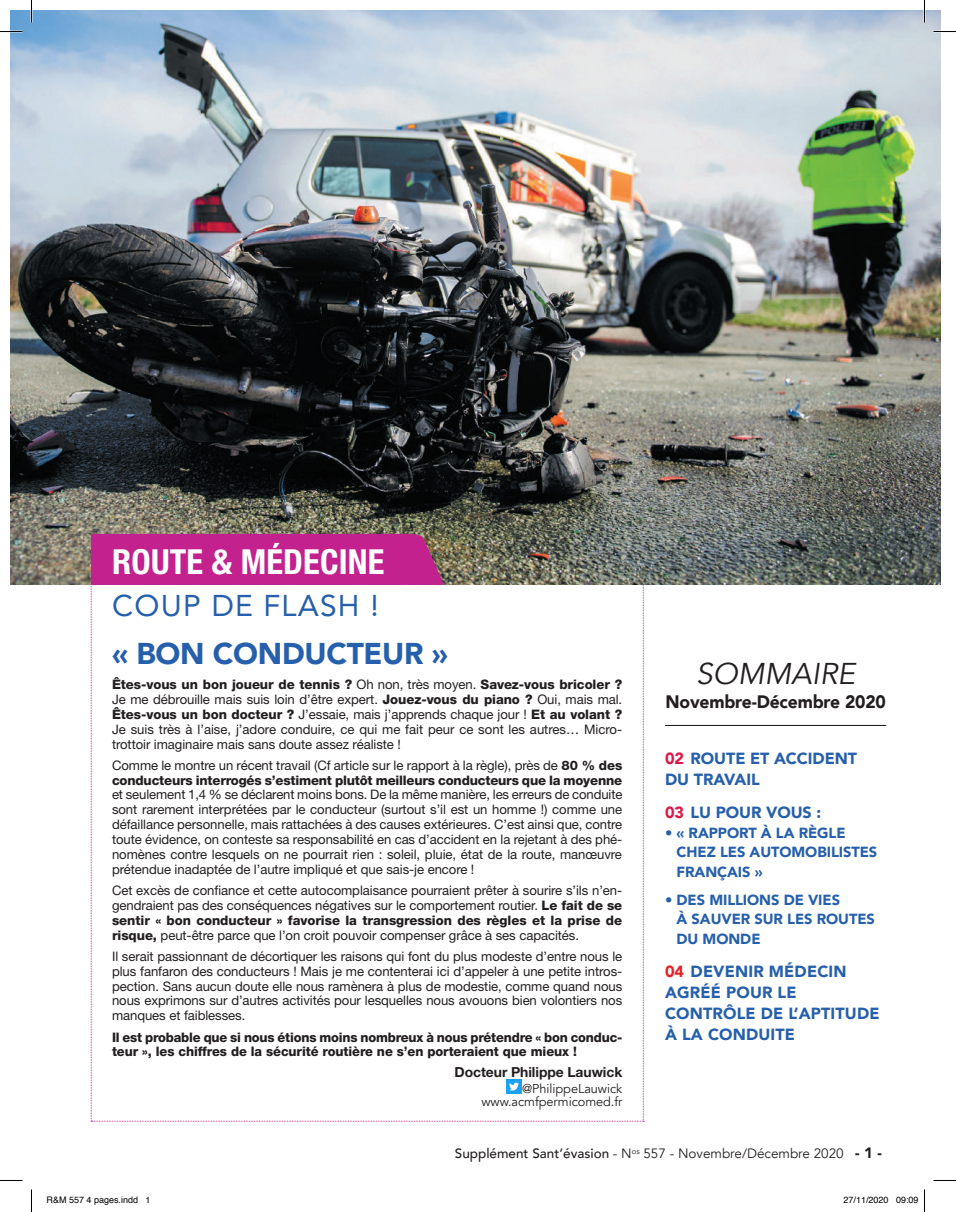
<style>
.page{position:relative;width:956px;height:1212px;background:#fff}
.page>*{position:absolute;margin:0;border:0;box-sizing:border-box;transform-origin:0 0}
.t1{font:700 condensed 34.5px "Helvetica Neue LT Std";letter-spacing:.005em;color:#fff}
.t2{font:900 30px "Avenir";letter-spacing:-.01em;color:#265fab}
.t3{font:30px "Avenir";letter-spacing:.04em;color:#265fab}
.t4{font:italic 30px "Avenir";color:#231f20}
.t5{font:900 18px "Avenir";letter-spacing:-.01em;color:#231f20}
.t6{font:900 16.2px/21px "Avenir";letter-spacing:.01em;color:#265fab}
.t7{font:900 14.7px/19.5px "Avenir";letter-spacing:-.005em;color:#265fab}
.t8{font:700 13.8px "Helvetica Neue LT Std";letter-spacing:-.005em;color:#231f20}
.t9{font:13.5px "Avenir";color:#231f20}
.t10{font:13.2px/14.9px "Helvetica Neue LT Std";letter-spacing:-.005em;color:#231f20;text-align:justify}
.t11{font:800 13.2px/14.9px "Helvetica Neue LT Std";letter-spacing:-.015em;color:#231f20}
.t12{font:12.75px/13.5px "Avenir";letter-spacing:-.005em;color:#231f20;text-align:right}
.t13{font:9px "Helvetica";color:#000}
.s1{font-weight:800}
.s2{font-weight:400}
.s3{font-weight:500}
.s4{font-weight:900;font-size:15px}
.s5{color:#da1a48}
.s6{color:#e72025}
</style>
<div class="page">
<img style="left:10px;top:10px;width:930px;height:574px">
<svg style="left:91px;top:533px;width:553px;height:588px"></svg>
<hr style="left:665px;top:724px;width:221px;height:1px;background:#231f20">
<img style="left:507px;top:1079px;width:15px;height:13px">
<hr style="left:923px;top:0;width:2px;height:22px;background:#fff">
<svg style="left:0;top:31px;width:22px;height:1px"></svg>
<svg style="left:933px;top:31px;width:23px;height:1px"></svg>
<svg style="left:31px;top:0;width:1px;height:22px"></svg>
<svg style="left:31px;top:1189px;width:1px;height:22px"></svg>
<svg style="left:924px;top:0;width:1px;height:22px"></svg>
<svg style="left:924px;top:1189px;width:1px;height:22px"></svg>
<h1 class="t1" style="left:112px;top:540px;width:274px">ROUTE &amp; MÉDECINE</h1>
<h2 class="t3" style="left:112px;top:581px;width:268px">COUP DE FLASH !</h2>
<h2 class="t2" style="left:112px;top:627px;width:337px">« BON CONDUCTEUR »</h2>
<p class="t10" style="left:112px;top:676px;width:512px"><span class="s1">Êtes-vous un bon joueur de tennis ?</span> Oh non, très moyen. <span class="s1">Savez-vous bricoler ?<br></span>Je me débrouille mais suis loin d’être expert. <span class="s1">Jouez-vous du piano ?</span> Oui, mais mal.<br><span class="s1">Êtes-vous un bon docteur ?</span> J’essaie, mais j’apprends chaque jour ! <span class="s1">Et au volant ?<br></span>Je suis très à l’aise, j’adore conduire, ce qui me fait peur ce sont les autres… Micro&shy;trottoir imaginaire mais sans doute assez réaliste !</p>
<p class="t11" style="left:112px;top:757px;width:512px"><span class="s2">Comme le montre un récent travail (Cf article sur le rapport à la règle), près de</span> 80 % des conducteurs interrogés s’estiment plutôt meilleurs conducteurs que la moyenne</p>
<p class="t10" style="left:112px;top:787px;width:512px">et seulement 1,4 % se déclarent moins bons. De la même manière, les erreurs de conduite sont rarement interprétées par le conducteur (surtout s’il est un homme !) comme une défaillance personnelle, mais rattachées à des causes extérieures. C’est ainsi que, contre toute évidence, on conteste sa responsabilité en cas d’accident en la rejetant à des phé&shy;nomènes contre lesquels on ne pourrait rien : soleil, pluie, état de la route, manœuvre prétendue inadaptée de l’autre impliqué et que sais-je encore !</p>
<p class="t10" style="left:112px;top:882px;width:512px">Cet excès de confiance et cette autocomplaisance pourraient prêter à sourire s’ils n’en&shy;gendraient pas des conséquences négatives sur le comportement routier. <span class="s1">Le fait de se sentir « bon conducteur » favorise la transgression des règles et la prise de risque,</span> peut-être parce que l’on croit pouvoir compenser grâce à ses capacités.</p>
<p class="t10" style="left:112px;top:948px;width:512px">Il serait passionnant de décortiquer les raisons qui font du plus modeste d’entre nous le plus fanfaron des conducteurs ! Mais je me contenterai ici d’appeler à une petite intros&shy;pection. Sans aucun doute elle nous ramènera à plus de modestie, comme quand nous nous exprimons sur d’autres activités pour lesquelles nous avouons bien volontiers nos manques et faiblesses.</p>
<p class="t11" style="left:112px;top:1029px;width:512px">Il est probable que si nous étions moins nombreux à nous prétendre « bon conduc&shy;teur », les chiffres de la sécurité routière ne s’en porteraient que mieux !</p>
<p class="t8" style="left:455px;top:1063px;width:169px">Docteur Philippe Lauwick</p>
<p class="t12" style="left:481px;top:1081px;width:142px">@PhilippeLauwick www.acmfpermicomed.fr</p>
<p class="t9" style="left:455px;top:1145px;width:429px"><span class="s3">Supplément Sant’évasion</span> - N<sup>os</sup> 557 - Novembre/Décembre 2020 <span class="s4">- 1 -</span></p>
<h2 class="t4" style="left:696px;top:655px;width:161px">SOMMAIRE</h2>
<h3 class="t5" style="left:665px;top:686px;width:222px">Novembre-Décembre 2020</h3>
<p class="t6" style="left:665px;top:747px;width:194px"><span class="s5">02</span> ROUTE ET ACCIDENT<br>DU TRAVAIL</p>
<p class="t6" style="left:665px;top:801px;width:158px"><span class="s5">03</span> LU POUR VOUS :</p>
<p class="t7" style="left:677px;top:822px;width:202px;text-indent:-11px">• « RAPPORT À LA RÈGLE<br>CHEZ LES AUTOMOBILISTES<br>FRANÇAIS »</p>
<p class="t7" style="left:677px;top:889px;width:200px;text-indent:-11px">• DES MILLIONS DE VIES<br>À SAUVER SUR LES ROUTES<br>DU MONDE</p>
<p class="t6" style="left:665px;top:960px;width:216px"><span class="s6">04</span> DEVENIR MÉDECIN<br>AGRÉÉ POUR LE<br>CONTRÔLE DE L’APTITUDE<br>À LA CONDUITE</p>
<p class="t13" style="left:46px;top:1192px;width:106px">R&amp;M 557 4 pages.indd 1</p>
<p class="t13" style="left:843px;top:1192px;width:77px">27/11/2020 09:09</p>
</div>
